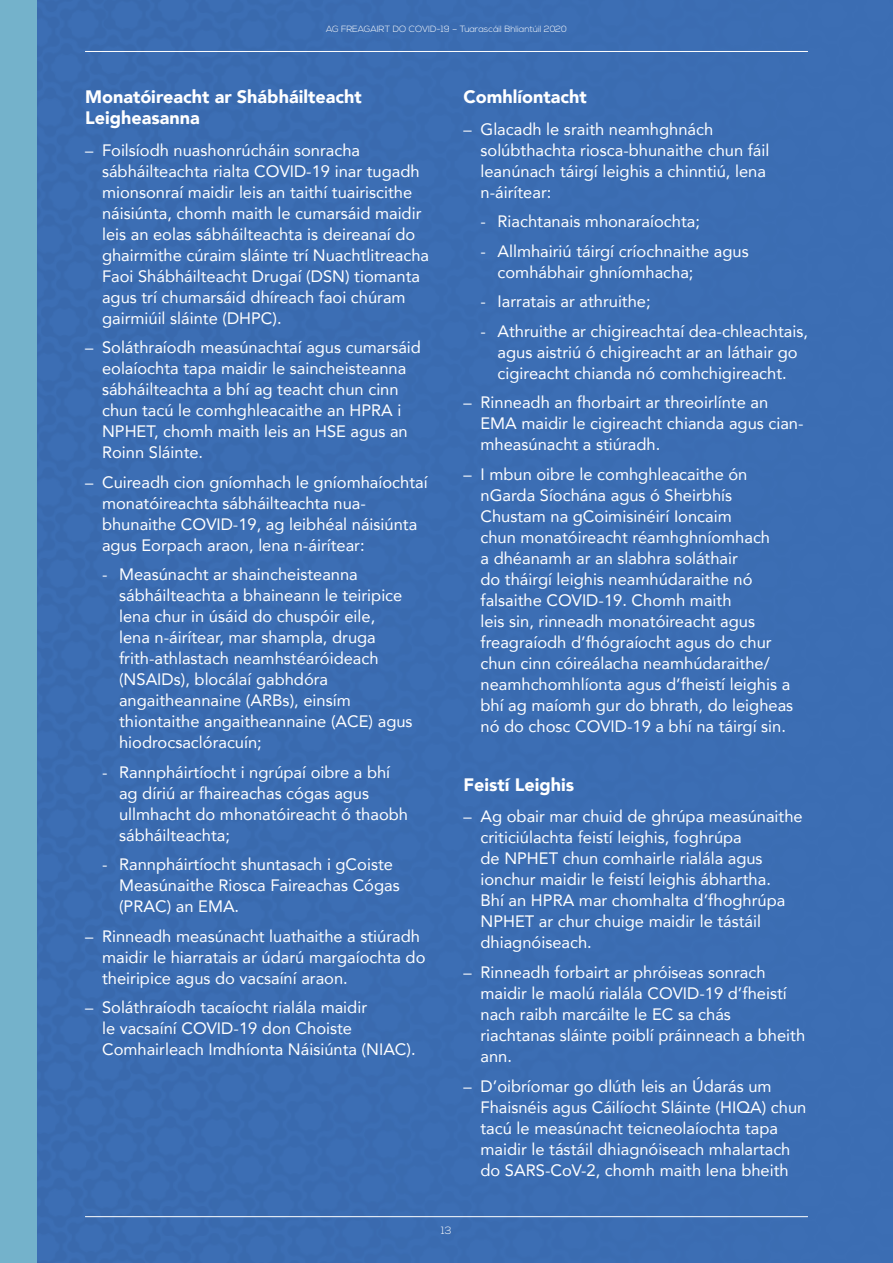
<style>
.page{position:relative;width:893px;height:1263px;background:#fff}
.page>*{position:absolute;margin:0;border:0;box-sizing:border-box;transform-origin:0 0}
.t1{font:900 18px/21px "Avenir";color:#fff}
.t2{font:16.5px/21px "Avenir";color:#fff}
.t3{font:300 10.5px "Nexa";color:#fff}
.t4{font:300 9px "Nexa";color:#fff}
</style>
<div class="page">
<div style="left:35px;top:0;width:858px;height:1263px;background:#3c6eb4"></div>
<div style="left:0;top:0;width:37px;height:1263px;background:#74b2cb"></div>
<hr style="left:85px;top:1216px;width:723px;height:1px;background:#fff">
<hr style="left:85px;top:51px;width:723px;height:1px;background:#fff">
<p class="t4" style="left:326px;top:24px;width:242px">AG FREAGAIRT DO COVID-19 – Tuarascáil Bhliantúil 2020</p>
<p class="t1" style="left:85px;top:86px;width:278px">Monatóireacht ar Shábháilteacht<br>Leigheasanna</p>
<p class="t2" style="left:102px;top:139px;width:329px;text-indent:-17px">– Foilsíodh nuashonrúcháin sonracha sábháilteachta rialta COVID-19 inar tugadh mionsonraí maidir leis an taithí tuairiscithe náisiúnta, chomh maith le cumarsáid maidir leis an eolas sábháilteachta is deireanaí do ghairmithe cúraim sláinte trí Nuachtlitreacha Faoi Shábháilteacht Drugaí (DSN) tiomanta agus trí chumarsáid dhíreach faoi chúram gairmiúil sláinte (DHPC).</p>
<p class="t2" style="left:102px;top:337px;width:320px;text-indent:-17px">– Soláthraíodh measúnachtaí agus cumarsáid eolaíochta tapa maidir le saincheisteanna sábháilteachta a bhí ag teacht chun cinn chun tacú le comhghleacaithe an HPRA i NPHET, chomh maith leis an HSE agus an Roinn Sláinte.</p>
<p class="t2" style="left:102px;top:471px;width:327px;text-indent:-17px">– Cuireadh cion gníomhach le gníomhaíochtaí monatóireachta sábháilteachta nua&shy;bhunaithe COVID-19, ag leibhéal náisiúnta agus Eorpach araon, lena n-áirítear:</p>
<p class="t2" style="left:119px;top:564px;width:295px;text-indent:-17px">- Measúnacht ar shaincheisteanna sábháilteachta a bhaineann le teiripice lena chur in úsáid do chuspóir eile,<br>lena n-áirítear, mar shampla, druga frith-athlastach neamhstéaróideach (NSAIDs), blocálaí gabhdóra angaitheannaine (ARBs), einsím thiontaithe angaitheannaine (ACE) agus hiodrocsaclóracuín;</p>
<p class="t2" style="left:119px;top:761px;width:291px;text-indent:-17px">- Rannpháirtíocht i ngrúpaí oibre a bhí ag díriú ar fhaireachas cógas agus ullmhacht do mhonatóireacht ó thaobh sábháilteachta;</p>
<p class="t2" style="left:119px;top:854px;width:282px;text-indent:-17px">- Rannpháirtíocht shuntasach i gCoiste<br>Measúnaithe Riosca Faireachas Cógas (PRAC) an EMA.</p>
<p class="t2" style="left:102px;top:925px;width:325px;text-indent:-17px">– Rinneadh measúnacht luathaithe a stiúradh maidir le hiarratais ar údarú margaíochta do theiripice agus do vacsaíní araon.</p>
<p class="t2" style="left:102px;top:997px;width:315px;text-indent:-17px">– Soláthraíodh tacaíocht rialála maidir<br>le vacsaíní COVID-19 don Choiste<br>Comhairleach Imdhíonta Náisiúnta (NIAC).</p>
<p class="t1" style="left:463px;top:86px;width:125px">Comhlíontacht</p>
<p class="t2" style="left:480px;top:118px;width:290px;text-indent:-17px">– Glacadh le sraith neamhghnách solúbthachta riosca-bhunaithe chun fáil leanúnach táirgí leighis a chinntiú, lena n-áirítear:</p>
<p class="t2" style="left:480px;top:210px;width:221px">- Riachtanais mhonaraíochta;</p>
<p class="t2" style="left:497px;top:240px;width:253px;text-indent:-17px">- Allmhairiú táirgí críochnaithe agus comhábhair ghníomhacha;</p>
<p class="t2" style="left:480px;top:290px;width:172px">- Iarratais ar athruithe;</p>
<p class="t2" style="left:480px;top:320px;width:329px;text-align:center">- Athruithe ar chigireachtaí dea-chleachtais, agus aistriú ó chigireacht ar an láthair go cigireacht chianda nó comhchigireacht.</p>
<p class="t2" style="left:480px;top:392px;width:325px;text-indent:-17px">– Rinneadh an fhorbairt ar threoirlínte an<br>EMA maidir le cigireacht chianda agus cian&shy;mheasúnacht a stiúradh.</p>
<p class="t2" style="left:480px;top:463px;width:314px;text-indent:-17px">– I mbun oibre le comhghleacaithe ón nGarda Síochána agus ó Sheirbhís Chustam na gCoimisinéirí Ioncaim<br>chun monatóireacht réamhghníomhach<br>a dhéanamh ar an slabhra soláthair<br>do tháirgí leighis neamhúdaraithe nó falsaithe COVID-19. Chomh maith<br>leis sin, rinneadh monatóireacht agus freagraíodh d’fhógraíocht agus do chur chun cinn cóireálacha neamhúdaraithe/ neamhchomhlíonta agus d’fheistí leighis a bhí ag maíomh gur do bhrath, do leigheas nó do chosc COVID-19 a bhí na táirgí sin.</p>
<p class="t1" style="left:463px;top:773px;width:112px">Feistí Leighis</p>
<p class="t2" style="left:480px;top:806px;width:324px;text-indent:-17px">– Ag obair mar chuid de ghrúpa measúnaithe criticiúlachta feistí leighis, foghrúpa<br>de NPHET chun comhairle rialála agus ionchur maidir le feistí leighis ábhartha.<br>Bhí an HPRA mar chomhalta d’fhoghrúpa NPHET ar chur chuige maidir le tástáil dhiagnóiseach.</p>
<p class="t2" style="left:480px;top:961px;width:326px;text-indent:-17px">– Rinneadh forbairt ar phróiseas sonrach maidir le maolú rialála COVID-19 d’fheistí nach raibh marcáilte le EC sa chás riachtanas sláinte poiblí práinneach a bheith ann.</p>
<p class="t2" style="left:480px;top:1075px;width:327px;text-indent:-17px">– D’oibríomar go dlúth leis an Údarás um Fhaisnéis agus Cáilíocht Sláinte (HIQA) chun tacú le measúnacht teicneolaíochta tapa maidir le tástáil dhiagnóiseach mhalartach do SARS-CoV-2, chomh maith lena bheith</p>
<p class="t3" style="left:441px;top:1225px;width:12px">13</p>
</div>
